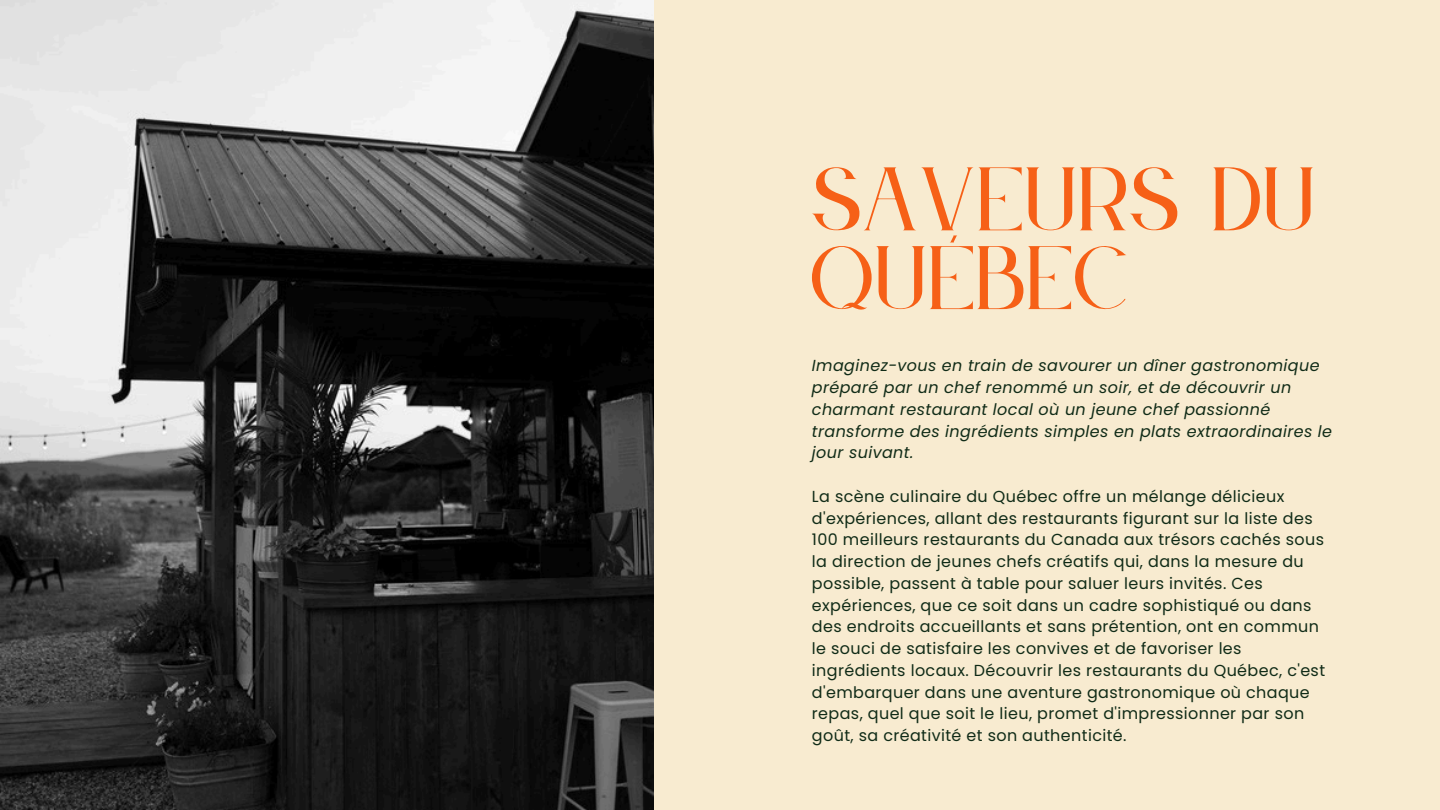
<style>
.page{position:relative;width:1440px;height:810px;background:#f8ebd0}
.page>*{position:absolute;margin:0;border:0;box-sizing:border-box;transform-origin:0 0}
.t1{font:79px/78.8px "Le Jour Serif";color:#f66017}
.t2{font:16px/21.8px "Poppins";letter-spacing:.025em;color:#102b17}
.t3{font:italic 16px/21.8px "Poppins";letter-spacing:.025em;color:#102b17}
</style>
<div class="page">
<img style="left:0;top:0;width:653px;height:810px">
<p class="t1" style="left:812px;top:164px;width:507px">SAVEURS DU<br>QUÉBEC</p>
<h1 class="t3" style="left:812px;top:355px;width:522px">Imaginez-vous en train de savourer un dîner gastronomique préparé par un chef renommé un soir, et de découvrir un charmant restaurant local où un jeune chef passionné transforme des ingrédients simples en plats extraordinaires le jour suivant.</h1>
<p class="t2" style="left:812px;top:485px;width:515px">La scène culinaire du Québec offre un mélange délicieux d'expériences, allant des restaurants figurant sur la liste des 100 meilleurs restaurants du Canada aux trésors cachés sous la direction de jeunes chefs créatifs qui, dans la mesure du possible, passent à table pour saluer leurs invités. Ces expériences, que ce soit dans un cadre sophistiqué ou dans des endroits accueillants et sans prétention, ont en commun le souci de satisfaire les convives et de favoriser les ingrédients locaux. Découvrir les restaurants du Québec, c'est d'embarquer dans une aventure gastronomique où chaque repas, quel que soit le lieu, promet d'impressionner par son goût, sa créativité et son authenticité.</p>
</div>
